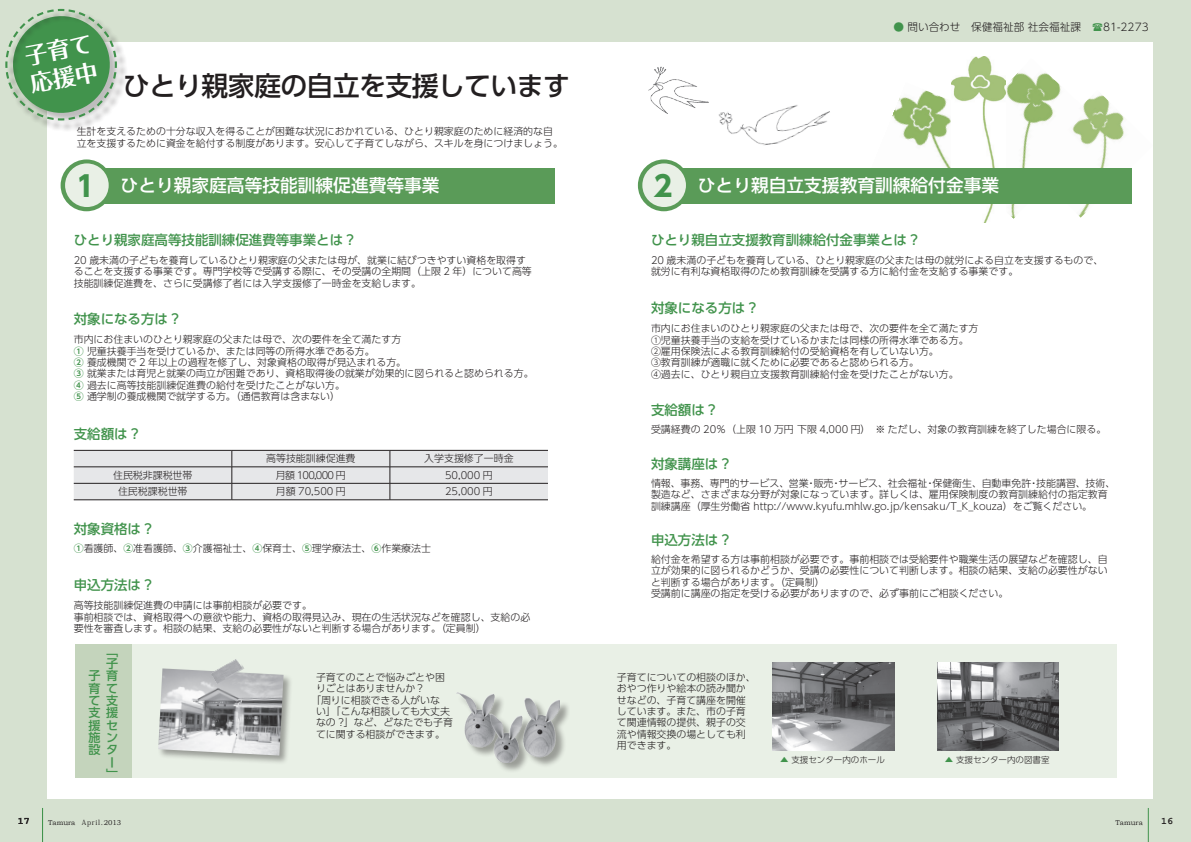
<style>
.page{position:relative;width:1191px;height:842px;background:#d6e1d0}
.page>*{position:absolute;margin:0;border:0;box-sizing:border-box;transform-origin:0 0}
.t1{font:700 28.3px "UD Shin Go Pro";color:#41934c}
.t2{font:500 26.9px "UD Shin Go Pro";letter-spacing:-.025em;color:#231f20}
.t3{font:500 17.7px "UD Shin Go Pro";color:#fff}
.t4{font:500 13.5px "UD Shin Go Pro";color:#41934c}
.t5{font:500 12px/12.3px "UD Shin Go Pro";color:#41934c;text-align:justify}
.t6{font:300 10.6px "UD Shin Go Pro";color:#231f20}
.t7{font:300 9.9px/11.3px "UD Shin Go Pro";color:#231f20}
.t8{font:700 9.9px "Courier New";color:#231f20}
.t9{font:300 8.5px "UD Shin Go Pro";color:#231f20}
.t10{font:7.1px "Bookman Old Style";color:#231f20}
.t11{font:7.1px "Koz Min Pro";letter-spacing:.1em;color:#231f20}
.s1{font-family:"UD Shin Go Pro De";font-weight:700;color:#41934c}
.s2{font-family:"Bookman Old Style"}
.s3{color:#41934c}
</style>
<div class="page">
<hr style="left:1148px;top:808px;width:1px;height:34px;background:#41934c">
<hr style="left:42px;top:808px;width:1px;height:34px;background:#41934c">
<div style="left:47px;top:43px;width:1105px;height:756px;background:#fff"></div>
<div style="left:97px;top:169px;width:458px;height:35px;background:#5a9b58"></div>
<div style="left:61px;top:159px;width:51px;height:52px;background:#5a9b58;border-radius:50%"></div>
<div style="left:65px;top:163px;width:44px;height:44px;background:#e9f0e6;border-radius:50%"></div>
<svg style="left:74px;top:450px;width:474px;height:50px;background:#d7d7d9"></svg>
<hr style="left:74px;top:500px;width:158px;height:1px;background:#231f20">
<hr style="left:232px;top:500px;width:158px;height:1px;background:#231f20">
<hr style="left:390px;top:500px;width:158px;height:1px;background:#231f20">
<div style="left:76px;top:644px;width:1040px;height:133px;background:#e9f0e6"></div>
<div style="left:157px;top:667px;width:136px;height:98px;background:#231f20;opacity:.4"></div>
<img style="left:158px;top:668px;width:125px;height:87px">
<img style="left:211px;top:659px;width:33px;height:25px">
<img style="left:772px;top:662px;width:122px;height:88px">
<div style="left:75px;top:644px;width:56px;height:133px;background:#c4d4bc"></div>
<img style="left:937px;top:662px;width:122px;height:88px">
<div style="left:6px;top:9px;width:122px;height:123px;background:#231f20;opacity:.6"></div>
<img style="left:718px;top:105px;width:112px;height:40px">
<img style="left:648px;top:67px;width:61px;height:46px">
<img style="left:869px;top:90px;width:74px;height:79px">
<img style="left:943px;top:72px;width:118px;height:147px">
<img style="left:1025px;top:90px;width:128px;height:128px">
<img style="left:951px;top:56px;width:54px;height:167px">
<div style="left:674px;top:169px;width:458px;height:35px;background:#5a9b58"></div>
<div style="left:638px;top:159px;width:51px;height:52px;background:#5a9b58;border-radius:50%"></div>
<div style="left:642px;top:163px;width:44px;height:44px;background:#e9f0e6;border-radius:50%"></div>
<div style="left:457px;top:693px;width:113px;height:80px;background:#231f20;opacity:.4"></div>
<img style="left:456px;top:692px;width:103px;height:70px">
<svg style="left:5px;top:8px;width:113px;height:114px"></svg>
<p class="t8" style="left:18px;top:815px;width:13px">17</p>
<p class="t2" style="left:123px;top:64px;width:449px">ひとり親家庭の自立を支援しています</p>
<p class="t7" style="left:77px;top:124px;width:488px;line-height:12.8px">生計を支えるための十分な収入を得ることが困難な状況におかれている、ひとり親家庭のために経済的な自立を支援するために資金を給付する制度があります。安心して子育てしながら、スキルを身につけましょう。</p>
<p class="t3" style="left:121px;top:171px;width:320px">ひとり親家庭高等技能訓練促進費等事業</p>
<p class="t1" style="left:71px;top:163px;width:30px">１</p>
<p class="t4" style="left:74px;top:229px;width:282px">ひとり親家庭高等技能訓練促進費等事業とは ?</p>
<p class="t7" style="left:74px;top:254px;width:459px">20 歳未満の子どもを養育しているひとり親家庭の父または母が、就業に結びつきやすい資格を取得することを支援する事業です。専門学校等で受講する際に、その受講の全期間（上限 2 年）について高等技能訓練促進費を、さらに受講修了者には入学支援修了一時金を支給します。</p>
<p class="t4" style="left:74px;top:308px;width:107px">対象になる方は ?</p>
<p class="t7" style="left:74px;top:334px;width:329px">市内にお住まいのひとり親家庭の父または母で、次の要件を全て満たす方</p>
<p class="t7" style="left:74px;top:345px;width:302px"><span class="s1">①</span> 児童扶養手当を受けているか、または同等の所得水準である方。</p>
<p class="t7" style="left:74px;top:356px;width:334px"><span class="s1">②</span> 養成機関で 2 年以上の過程を修了し、対象資格の取得が見込まれる方。</p>
<p class="t7" style="left:74px;top:368px;width:461px"><span class="s1">③</span> 就業または育児と就業の両立が困難であり、資格取得後の就業が効果的に図られると認められる方。</p>
<p class="t7" style="left:74px;top:379px;width:273px"><span class="s1">④</span> 過去に高等技能訓練促進費の給付を受けたことがない方。</p>
<p class="t7" style="left:74px;top:390px;width:268px"><span class="s1">⑤</span> 通学制の養成機関で就学する方。（通信教育は含まない(</p>
<p class="t4" style="left:74px;top:423px;width:66px">支給額は ?</p>
<p class="t7" style="left:113px;top:469px;width:81px">住民税非課税世帯</p>
<p class="t7" style="left:266px;top:453px;width:91px">高等技能訓練促進費</p>
<p class="t7" style="left:276px;top:469px;width:71px">月額 100,000 円</p>
<p class="t7" style="left:424px;top:453px;width:91px">入学支援修了一時金</p>
<p class="t7" style="left:445px;top:469px;width:49px">50,000 円</p>
<p class="t7" style="left:118px;top:486px;width:71px">住民税課税世帯</p>
<p class="t4" style="left:74px;top:518px;width:80px">対象資格は ?</p>
<p class="t7" style="left:74px;top:542px;width:359px"><span class="s1">①</span>看護師、<span class="s1">②</span>准看護師、<span class="s1">③</span>介護福祉士、<span class="s1">④</span>保育士、<span class="s1">⑤</span>理学療法士、<span class="s1">⑥</span>作業療法士</p>
<p class="t4" style="left:74px;top:574px;width:80px">申込方法は ?</p>
<p class="t7" style="left:276px;top:486px;width:72px">月額 70,500 円</p>
<p class="t7" style="left:445px;top:486px;width:49px">25,000 円</p>
<p class="t7" style="left:74px;top:600px;width:240px">高等技能訓練促進費の申請には事前相談が必要です。</p>
<p class="t7" style="left:74px;top:611px;width:458px">事前相談では、資格取得への意欲や能力、資格の取得見込み、現在の生活状況などを確認し、支給の必要性を審査します。相談の結果、支給の必要性がないと判断する場合があります。（定員制(</p>
<p class="t5" style="left:106px;top:644px;width:13px">「</p>
<p class="t5" style="left:106px;top:657px;width:13px">子育て支援センター</p>
<p class="t5" style="left:88px;top:669px;width:13px">子育て支援施設</p>
<p class="t5" style="left:106px;top:768px;width:13px">「</p>
<p class="t11" style="left:82px;top:817px;width:41px">April<span class="s2">.2013</span></p>
<p class="t10" style="left:48px;top:817px;width:29px">Tamura</p>
<p class="t7" style="left:316px;top:671px;width:130px">子育てのことで悩みごとや困りごとはありませんか?</p>
<p class="t7" style="left:316px;top:694px;width:138px;text-indent:-5px">「周りに相談できる人がいな<br>い」「こんな相談しても大丈夫なの ?」など、どなたでも子育てに関する相談ができます。</p>
<p class="t6" style="left:893px;top:19px;width:189px"><span class="s3">●</span> 問い合わせ　保健福祉部社会福祉課</p>
<p class="t6" style="left:1103px;top:19px;width:47px">81-2273</p>
<p class="t1" style="left:648px;top:163px;width:30px">２</p>
<p class="t3" style="left:698px;top:171px;width:303px">ひとり親自立支援教育訓練給付金事業</p>
<p class="t4" style="left:651px;top:229px;width:268px">ひとり親自立支援教育訓練給付金事業とは ?</p>
<p class="t7" style="left:651px;top:254px;width:454px">20 歳未満の子どもを養育している、ひとり親家庭の父または母の就労による自立を支援するもので、就労に有利な資格取得のため教育訓練を受講する方に給付金を支給する事業です。</p>
<p class="t4" style="left:651px;top:297px;width:107px">対象になる方は ?</p>
<p class="t7" style="left:651px;top:323px;width:329px">市内にお住まいのひとり親家庭の父または母で、次の要件を全て満たす方</p>
<p class="t7" style="left:651px;top:334px;width:319px">①児童扶養手当の支給を受けているかまたは同様の所得水準である方。</p>
<p class="t7" style="left:651px;top:345px;width:289px">②雇用保険法による教育訓練給付の受給資格を有していない方。</p>
<p class="t7" style="left:651px;top:357px;width:269px">③教育訓練が適職に就くために必要であると認められる方。</p>
<p class="t7" style="left:651px;top:368px;width:309px">④過去に、ひとり親自立支援教育訓練給付金を受けたことがない方。</p>
<p class="t4" style="left:651px;top:399px;width:66px">支給額は ?</p>
<p class="t7" style="left:651px;top:423px;width:457px">受講経費の 20％（上限 10 万円下限 4,000 円）　※ ただし、対象の教育訓練を終了した場合に限る。</p>
<p class="t4" style="left:651px;top:453px;width:80px">対象講座は ?</p>
<p class="t7" style="left:1036px;top:477px;width:81px">技能講習、技術、</p>
<p class="t7" style="left:651px;top:477px;width:458px">情報、事務、専門的サービス、営業<br>製造など、さまざまな分野が対象になっています。詳しくは、雇用保険制度の教育訓練給付の指定教育訓練講座（厚生労働省 http://www.kyufu.mhlw.go.jp/kensaku T/ K_ _kouza）をご覧ください。</p>
<p class="t4" style="left:651px;top:529px;width:80px">申込方法は ?</p>
<p class="t7" style="left:651px;top:553px;width:458px;text-align:justify">給付金を希望する方は事前相談が必要です。事前相談では受給要件や職業生活の展望などを確認し、自立が効果的に図られるかどうか、受講の必要性について判断します。相談の結果、支給の必要性がないと判断する場合があります。（定員制(</p>
<p class="t7" style="left:651px;top:587px;width:359px">受講前に講座の指定を受ける必要がありますので、必ず事前にご相談ください。</p>
<p class="t7" style="left:838px;top:477px;width:90px">サービス、社会福祉</p>
<p class="t7" style="left:932px;top:477px;width:100px">保健衛生、自動車免許</p>
<p class="t7" style="left:813px;top:477px;width:21px">販売</p>
<p class="t7" style="left:806px;top:477px;width:11px">・</p>
<p class="t7" style="left:831px;top:477px;width:11px">・</p>
<p class="t7" style="left:925px;top:477px;width:11px">・</p>
<p class="t7" style="left:1028px;top:477px;width:11px">・</p>
<p class="t7" style="left:617px;top:671px;width:140px">子育てについての相談のほか、おやつ作りや絵本の読み聞かせなどの、子育て講座を開催しています。また、市の子育て関連情報の提供、親子の交流や情報交換の場としても利用できます。</p>
<p class="t9" style="left:780px;top:752px;width:106px"><span class="s3">▲</span> 支援センター内のホール</p>
<p class="t9" style="left:944px;top:752px;width:106px"><span class="s3">▲</span> 支援センター内の図書室</p>
<p class="t10" style="left:1115px;top:817px;width:29px">Tamura</p>
<p class="t8" style="left:1161px;top:815px;width:13px">16</p>
</div>
